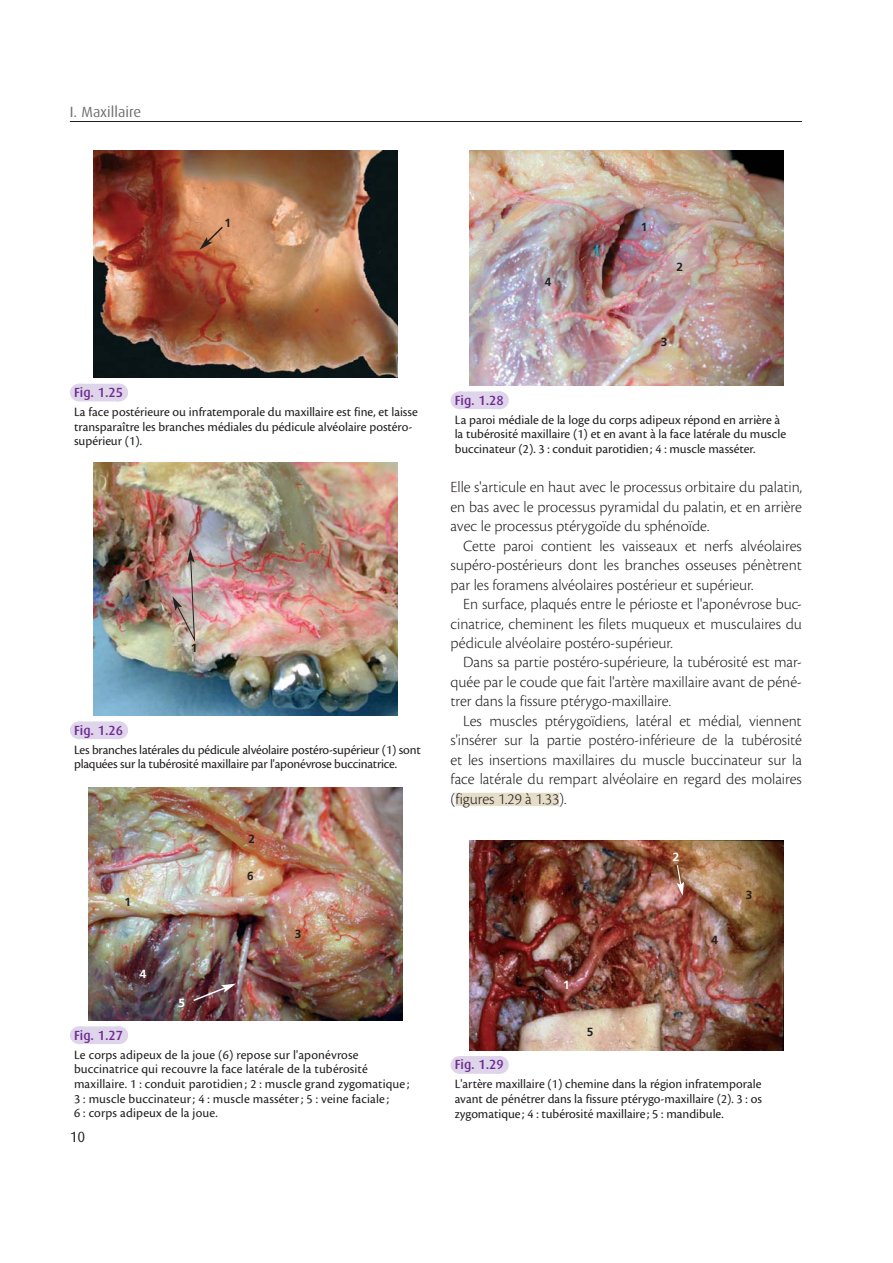
<style>
.page{position:relative;width:893px;height:1263px;background:#fff}
.page>*{position:absolute;margin:0;border:0;box-sizing:border-box;transform-origin:0 0}
.t1{font:300 16.2px/19.5px "Cronos Pro";color:#231f20;text-align:justify}
.t2{font:14.7px "Dax";color:#6d6e70}
.t3{font:14.7px "Dax";color:#231f20}
.t4{font:13.35px/14.5px "Cronos Pro";color:#231f20}
.t5{font:500 13.35px "Dax";color:#6f2b91}
.t6{font:700 11.85px "Frutiger";color:#231f20}
.t7{font:700 11.85px "Frutiger";color:#fff}
</style>
<div class="page">
<hr style="left:70px;top:121px;width:732px;height:1px;background:#231f20">
<div style="left:455px;top:793px;width:104px;height:13px;background:#e5ddc8"></div>
<img style="left:93px;top:150px;width:305px;height:228px">
<svg style="left:199px;top:225px;width:25px;height:25px"></svg>
<div style="left:79px;top:384px;width:39px;height:17px;background:#ded5ea"></div>
<svg style="left:118px;top:384px;width:1px;height:17px"></svg>
<img style="left:93px;top:462px;width:305px;height:254px">
<img style="left:172px;top:529px;width:23px;height:114px">
<div style="left:79px;top:721px;width:39px;height:18px;background:#ded5ea"></div>
<svg style="left:99px;top:721px;width:20px;height:18px"></svg>
<img style="left:89px;top:788px;width:313px;height:232px">
<svg style="left:192px;top:984px;width:44px;height:18px"></svg>
<div style="left:79px;top:1026px;width:39px;height:18px;background:#ded5ea"></div>
<svg style="left:99px;top:1026px;width:20px;height:18px"></svg>
<img style="left:469px;top:150px;width:314px;height:236px">
<div style="left:459px;top:391px;width:40px;height:18px;background:#ded5ea"></div>
<svg style="left:479px;top:391px;width:21px;height:18px"></svg>
<img style="left:469px;top:841px;width:314px;height:209px">
<svg style="left:676px;top:864px;width:8px;height:32px"></svg>
<div style="left:459px;top:1056px;width:40px;height:18px;background:#ded5ea"></div>
<svg style="left:499px;top:1056px;width:1px;height:18px"></svg>
<p class="t2" style="left:70px;top:105px;width:73px">I. Maxillaire</p>
<p class="t6" style="left:224px;top:218px;width:8px">1</p>
<p class="t5" style="left:74px;top:385px;width:50px">Fig. 1.25</p>
<p class="t4" style="left:74px;top:405px;width:345px">La face postérieure ou infratemporale du maxillaire est fine, et laisse transparaître les branches médiales du pédicule alvéolaire postéro&shy;supérieur (1).</p>
<p class="t6" style="left:191px;top:644px;width:8px">1</p>
<p class="t5" style="left:74px;top:722px;width:50px">Fig. 1.26</p>
<p class="t4" style="left:74px;top:743px;width:348px">Les branches latérales du pédicule alvéolaire postéro-supérieur (1) sont plaquées sur la tubérosité maxillaire par l'aponévrose buccinatrice.</p>
<p class="t6" style="left:248px;top:834px;width:8px">2</p>
<p class="t6" style="left:124px;top:897px;width:8px">1</p>
<p class="t7" style="left:140px;top:969px;width:8px">4</p>
<p class="t7" style="left:179px;top:998px;width:8px">5</p>
<p class="t6" style="left:247px;top:872px;width:8px">6</p>
<p class="t6" style="left:295px;top:930px;width:8px">3</p>
<p class="t5" style="left:74px;top:1027px;width:50px">Fig. 1.27</p>
<p class="t4" style="left:74px;top:1048px;width:337px">Le corps adipeux de la joue (6) repose sur l'aponévrose buccinatrice qui recouvre la face latérale de la tubérosité maxillaire. 1 : conduit parotidien ; 2 : muscle grand zygomatique ; 3 : muscle buccinateur ; 4 : muscle masséter ; 5 : veine faciale ;<br>6 : corps adipeux de la joue.</p>
<p class="t3" style="left:70px;top:1130px;width:17px">10</p>
<p class="t6" style="left:545px;top:277px;width:8px">4</p>
<p class="t6" style="left:641px;top:223px;width:8px">1</p>
<p class="t6" style="left:676px;top:262px;width:8px">2</p>
<p class="t6" style="left:661px;top:337px;width:8px">3</p>
<p class="t5" style="left:455px;top:392px;width:50px">Fig. 1.28</p>
<p class="t4" style="left:455px;top:413px;width:333px">La paroi médiale de la loge du corps adipeux répond en arrière à la tubérosité maxillaire (1) et en avant à la face latérale du muscle buccinateur (2). 3 : conduit parotidien ; 4 : muscle masséter.</p>
<p class="t1" style="left:450px;top:479px;width:353px">Elle s'articule en haut avec le processus orbitaire du palatin, en bas avec le processus pyramidal du palatin, et en arrière avec le processus ptérygoïde du sphénoïde.</p>
<p class="t1" style="left:450px;top:537px;width:353px;text-indent:13px">Cette paroi contient les vaisseaux et nerfs alvéolaires supéro-postérieurs dont les branches osseuses pénètrent par les foramens alvéolaires postérieur et supérieur.</p>
<p class="t1" style="left:450px;top:595px;width:353px;text-indent:13px">En surface, plaqués entre le périoste et l'aponévrose buc&shy;cinatrice, cheminent les filets muqueux et musculaires du pédicule alvéolaire postéro-supérieur.</p>
<p class="t1" style="left:450px;top:654px;width:353px;text-indent:13px">Dans sa partie postéro-supérieure, la tubérosité est mar&shy;quée par le coude que fait l'artère maxillaire avant de péné&shy;trer dans la fissure ptérygo-maxillaire.</p>
<p class="t1" style="left:450px;top:712px;width:353px;text-indent:13px">Les muscles ptérygoïdiens, latéral et médial, viennent s'insérer sur la partie postéro-inférieure de la tubérosité et les insertions maxillaires du muscle buccinateur sur la face latérale du rempart alvéolaire en regard des molaires ( figures 1.29 à 1.33 ).</p>
<p class="t7" style="left:563px;top:981px;width:8px">1</p>
<p class="t6" style="left:587px;top:1027px;width:8px">5</p>
<p class="t7" style="left:673px;top:852px;width:8px">2</p>
<p class="t6" style="left:712px;top:935px;width:8px">4</p>
<p class="t6" style="left:746px;top:890px;width:8px">3</p>
<p class="t5" style="left:455px;top:1057px;width:50px">Fig. 1.29</p>
<p class="t4" style="left:455px;top:1078px;width:309px;text-align:justify">L'artère maxillaire (1) chemine dans la région infratemporale avant de pénétrer dans la fissure ptérygo-maxillaire (2). 3 : os zygomatique ; 4 : tubérosité maxillaire ; 5 : mandibule.</p>
</div>
